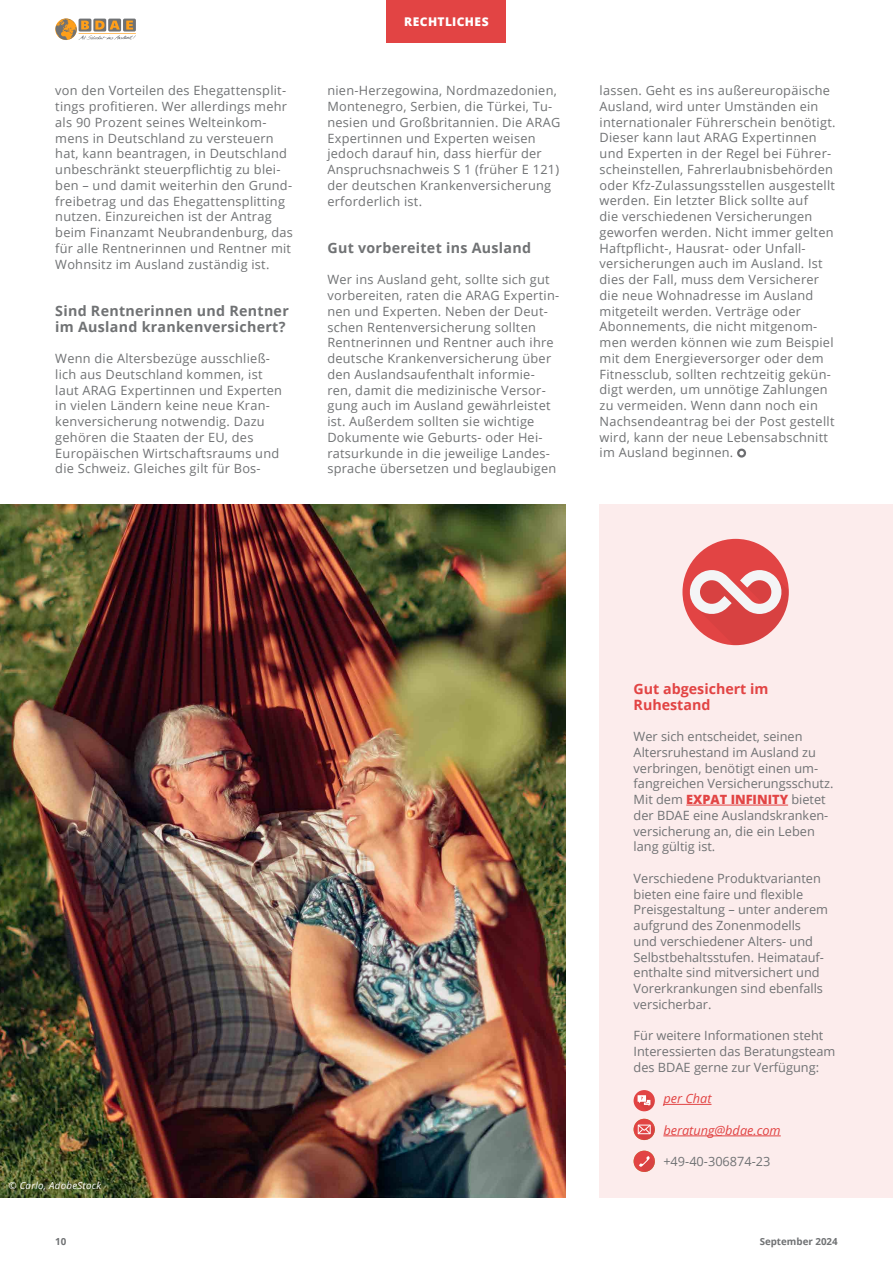
<style>
.page{position:relative;width:893px;height:1263px;background:#fff}
.page>*{position:absolute;margin:0;border:0;box-sizing:border-box;transform-origin:0 0}
.t1{font:700 14.25px/15.8px "Open Sans";letter-spacing:.02em;color:#707274}
.t2{font:700 14.25px/15.8px "Open Sans";color:#e24444}
.t3{font:12.75px/15.8px "Open Sans";letter-spacing:.02em;color:#707274}
.t4{font:12.75px/15.8px "Open Sans";color:#707274}
.t5{font:italic 12.75px "Open Sans";color:#e24444}
.t6{font:800 12px "Open Sans";letter-spacing:.03em;color:#fff}
.t7{font:italic 9.75px "Open Sans";letter-spacing:.025em;color:#fff}
.t8{font:700 9.75px "Open Sans";color:#707274}
.s1{font-weight:800;color:#e24444}
</style>
<div class="page">
<svg style="left:55px;top:19px;width:81px;height:21px"></svg>
<div style="left:387px;top:0;width:119px;height:43px;background:#e24444"></div>
<div style="left:737px;top:449px;width:9px;height:9px;border:2px solid #6d6e71;border-radius:50%"></div>
<div style="left:600px;top:505px;width:293px;height:693px;background:#fcecec"></div>
<hr style="left:686px;top:805px;width:102px;height:1px;background:#e24444">
<hr style="left:663px;top:1104px;width:48px;height:1px;background:#e24444">
<hr style="left:663px;top:1135px;width:118px;height:1px;background:#e24444">
<div style="left:682px;top:539px;width:107px;height:106px;background:#e24444;border-radius:50%"></div>
<svg style="left:688px;top:570px;width:101px;height:75px"></svg>
<div style="left:634px;top:1090px;width:21px;height:21px;background:#e24444;border-radius:50%"></div>
<svg style="left:638px;top:1095px;width:17px;height:16px"></svg>
<svg style="left:634px;top:1119px;width:20px;height:18px"></svg>
<div style="left:634px;top:1119px;width:21px;height:21px;background:#e24444;border-radius:50%"></div>
<svg style="left:637px;top:1124px;width:18px;height:16px"></svg>
<svg style="left:634px;top:1151px;width:20px;height:20px"></svg>
<div style="left:634px;top:1151px;width:21px;height:21px;background:#e24444;border-radius:50%"></div>
<svg style="left:639px;top:1156px;width:16px;height:16px"></svg>
<img style="left:0;top:505px;width:566px;height:693px">
<p class="t3" style="left:55px;top:82px;width:239px">von den Vorteilen des Ehegattensplit&shy;tings profitieren. Wer allerdings mehr als 90 Prozent seines Welteinkom&shy;mens in Deutschland zu versteuern hat, kann beantragen, in Deutschland unbeschränkt steuerpflichtig zu blei&shy;ben – und damit weiterhin den Grund&shy;freibetrag und das Ehegattensplitting nutzen. Einzureichen ist der Antrag beim Finanzamt Neubrandenburg, das für alle Rentnerinnen und Rentner mit Wohnsitz im Ausland zuständig ist.</p>
<p class="t1" style="left:55px;top:302px;width:235px">Sind Rentnerinnen und Rentner im Ausland krankenversichert?</p>
<p class="t3" style="left:55px;top:350px;width:228px">Wenn die Altersbezüge ausschließ&shy;lich aus Deutschland kommen, ist laut ARAG Expertinnen und Experten in vielen Ländern keine neue Kran&shy;kenversicherung notwendig. Dazu gehören die Staaten der EU, des Europäischen Wirtschaftsraums und die Schweiz. Gleiches gilt für Bos-</p>
<p class="t6" style="left:404px;top:12px;width:86px">RECHTLICHES</p>
<p class="t3" style="left:327px;top:82px;width:234px">nien-Herzegowina, Nordmazedonien, Montenegro, Serbien, die Türkei, Tu&shy;nesien und Großbritannien. Die ARAG Expertinnen und Experten weisen jedoch darauf hin, dass hierfür der Anspruchsnachweis S 1 (früher E 121) der deutschen Krankenversicherung erforderlich ist.</p>
<p class="t1" style="left:327px;top:239px;width:205px">Gut vorbereitet ins Ausland</p>
<p class="t3" style="left:327px;top:271px;width:233px">Wer ins Ausland geht, sollte sich gut vorbereiten, raten die ARAG Expertin&shy;nen und Experten. Neben der Deut&shy;schen Rentenversicherung sollten Rentnerinnen und Rentner auch ihre deutsche Krankenversicherung über den Auslandsaufenthalt informie&shy;ren, damit die medizinische Versor&shy;gung auch im Ausland gewährleistet ist. Außerdem sollten sie wichtige Dokumente wie Geburts- oder Hei&shy;ratsurkunde in die jeweilige Landes&shy;sprache übersetzen und beglaubigen</p>
<p class="t3" style="left:600px;top:82px;width:237px">lassen. Geht es ins außereuropäische Ausland, wird unter Umständen ein internationaler Führerschein benötigt.<br>Dieser kann laut ARAG Expertinnen und Experten in der Regel bei Führer&shy;scheinstellen, Fahrerlaubnisbehörden oder Kfz-Zulassungsstellen ausgestellt werden. Ein letzter Blick sollte auf<br>die verschiedenen Versicherungen geworfen werden. Nicht immer gelten Haftpflicht-, Hausrat- oder Unfall&shy;versicherungen auch im Ausland. Ist dies der Fall, muss dem Versicherer die neue Wohnadresse im Ausland mitgeteilt werden. Verträge oder Abonnements, die nicht mitgenom&shy;men werden können wie zum Beispiel mit dem Energieversorger oder dem Fitnessclub, sollten rechtzeitig gekün&shy;digt werden, um unnötige Zahlungen zu vermeiden. Wenn dann noch ein Nachsendeantrag bei der Post gestellt wird, kann der neue Lebensabschnitt im Ausland beginnen.</p>
<p class="t7" style="left:9px;top:1179px;width:94px">© Carlo, AdobeStock</p>
<p class="t2" style="left:634px;top:680px;width:136px">Gut abgesichert im<br>Ruhestand</p>
<p class="t4" style="left:634px;top:728px;width:201px">Wer sich entscheidet, seinen<br>Altersruhestand im Ausland zu verbringen, benötigt einen um&shy;fangreichen Versicherungsschutz.<br>Mit dem <span class="s1">EXPAT INFINITY</span> bietet der BDAE eine Auslandskranken&shy;versicherung an, die ein Leben lang gültig ist.</p>
<p class="t4" style="left:634px;top:870px;width:196px">Verschiedene Produktvarianten bieten eine faire und flexible<br>Preisgestaltung – unter anderem aufgrund des Zonenmodells<br>und verschiedener Alters- und<br>Selbstbehaltsstufen. Heimatauf&shy;enthalte sind mitversichert und<br>Vorerkrankungen sind ebenfalls versicherbar.</p>
<p class="t4" style="left:634px;top:1027px;width:203px">Für weitere Informationen steht<br>Interessierten das Beratungsteam des BDAE gerne zur Verfügung:</p>
<p class="t5" style="left:663px;top:1090px;width:50px">per Chat</p>
<p class="t5" style="left:663px;top:1121px;width:119px">beratung@bdae.com</p>
<p class="t4" style="left:663px;top:1153px;width:109px">+49-40-306874-23</p>
<p class="t8" style="left:55px;top:1235px;width:13px">10</p>
<p class="t8" style="left:760px;top:1235px;width:80px">September 2024</p>
</div>
